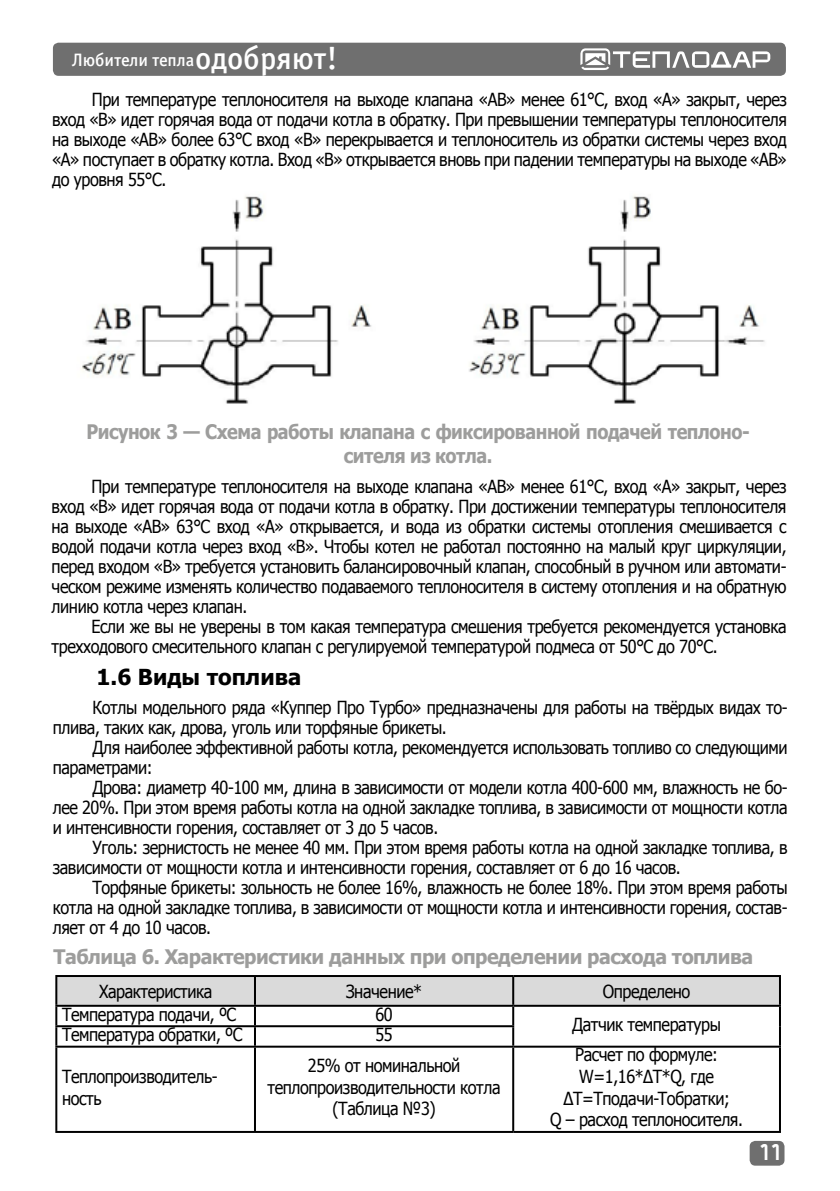
<style>
.page{position:relative;width:840px;height:1191px;background:#fff}
.page>*{position:absolute;margin:0;border:0;box-sizing:border-box;transform-origin:0 0}
.t1{font:700 22px "Tahoma";color:#000}
.t2{font:700 20px/24px "Tahoma";letter-spacing:-.025em;color:#9d9d9c;text-align:center;scale:.9 1}
.t3{font:700 20px "Tahoma";letter-spacing:-.025em;color:#9d9d9c}
.t4{font:18px/20px "Tahoma";letter-spacing:-.025em;color:#000;scale:.9 1}
.t5{font:18px "Officina Sans Medium C";letter-spacing:-.005em;color:#fff}
.t6{font:16px "teplodar";color:#fff}
.s1{font-size:32px}
</style>
<div class="page">
<div style="left:749px;top:1140px;width:35px;height:25px;background:#6f6f6f;border-radius:6px"></div>
<div style="left:53px;top:43px;width:732px;height:33px;background:#6f6f6f;border-radius:6px"></div>
<svg style="left:580px;top:48px;width:189px;height:22px"></svg>
<img style="left:82px;top:195px;width:683px;height:209px">
<svg style="left:57px;top:1047px;width:721px;height:84px"></svg>
<hr style="left:255px;top:975px;width:258px;height:2px;background:#000">
<hr style="left:513px;top:975px;width:267px;height:2px;background:#000">
<hr style="left:255px;top:1045px;width:258px;height:2px;background:#000">
<hr style="left:254px;top:1047px;width:2px;height:84px;background:#000">
<hr style="left:513px;top:1045px;width:267px;height:2px;background:#000">
<hr style="left:512px;top:1047px;width:2px;height:84px;background:#000">
<hr style="left:778px;top:1047px;width:2px;height:84px;background:#000">
<hr style="left:255px;top:1131px;width:258px;height:2px;background:#000">
<hr style="left:513px;top:1131px;width:267px;height:2px;background:#000">
<hr style="left:55px;top:975px;width:200px;height:2px;background:#000">
<svg style="left:55px;top:976px;width:725px;height:69px"></svg>
<hr style="left:55px;top:1045px;width:200px;height:2px;background:#000">
<hr style="left:55px;top:1047px;width:2px;height:84px;background:#000">
<hr style="left:55px;top:1131px;width:200px;height:2px;background:#000">
<p class="t5" style="left:72px;top:50px;width:267px">Любители тепла<span class="s1">одобряют!</span></p>
<p class="t4" style="left:52px;top:89px;width:817px;text-align:justify;text-indent:40px">При температуре теплоносителя на выходе клапана «АВ» менее 61°C, вход «А» закрыт, через вход «В» идет горячая вода от подачи котла в обратку. При превышении температуры теплоносителя на выходе «АВ» более 63°C вход «B» перекрывается и теплоноситель из обратки системы через вход «А» поступает в обратку котла. Вход «В» открывается вновь при падении температуры на выходе «АВ» до уровня 55°C.</p>
<p class="t2" style="left:86px;top:419px;width:738px">Рисунок 3 — Схема работы клапана с фиксированной подачей теплоно&shy;сителя из котла.</p>
<p class="t4" style="left:52px;top:475px;width:817px;text-align:justify;text-indent:40px">При температуре теплоносителя на выходе клапана «АВ» менее 61°C, вход «А» закрыт, через вход «В» идет горячая вода от подачи котла в обратку. При достижении температуры теплоносителя на выходе «АВ» 63°C вход «А» открывается, и вода из обратки системы отопления смешивается с водой подачи котла через вход «В». Чтобы котел не работал постоянно на малый круг циркуляции, перед входом «В» требуется установить балансировочный клапан, способный в ручном или автомати&shy;ческом режиме изменять количество подаваемого теплоносителя в систему отопления и на обратную линию котла через клапан.</p>
<p class="t4" style="left:52px;top:615px;width:817px;text-indent:40px">Если же вы не уверены в том какая температура смешения требуется рекомендуется установка трехходового смесительного клапан с регулируемой температурой подмеса от 50°C до 70°C.</p>
<p class="t1" style="left:96px;top:661px;width:206px">1.6 Виды топлива</p>
<p class="t4" style="left:53px;top:696px;width:817px;text-indent:40px">Котлы модельного ряда «Куппер Про Турбо» предназначены для работы на твёрдых видах то&shy;плива, таких как, дрова, уголь или торфяные брикеты.</p>
<p class="t4" style="left:53px;top:736px;width:817px;text-indent:40px">Для наиболее эффективной работы котла, рекомендуется использовать топливо со следующими параметрами:</p>
<p class="t4" style="left:53px;top:776px;width:817px;text-align:justify;text-indent:40px">Дрова: диаметр 40-100 мм, длина в зависимости от модели котла 400-600 мм, влажность не бо&shy;лее 20%. При этом время работы котла на одной закладке топлива, в зависимости от мощности котла и интенсивности горения, составляет от 3 до 5 часов.</p>
<p class="t4" style="left:53px;top:836px;width:817px;text-indent:40px">Уголь: зернистость не менее 40 мм. При этом время работы котла на одной закладке топлива, в зависимости от мощности котла и интенсивности горения, составляет от 6 до 16 часов.</p>
<p class="t4" style="left:53px;top:876px;width:817px;text-align:justify;text-indent:40px">Торфяные брикеты: зольность не более 16%, влажность не более 18%. При этом время работы котла на одной закладке топлива, в зависимости от мощности котла и интенсивности горения, состав&shy;ляет от 4 до 10 часов.</p>
<p class="t3" style="left:54px;top:942px;width:700px">Таблица 6. Характеристики данных при определении расхода топлива</p>
<p class="t4" style="left:99px;top:980px;width:127px">Характеристика</p>
<p class="t4" style="left:346px;top:980px;width:86px">Значение*</p>
<p class="t4" style="left:602px;top:980px;width:99px">Определено</p>
<p class="t4" style="left:62px;top:1003px;width:195px">Температура подачи, ºС</p>
<p class="t4" style="left:375px;top:1003px;width:21px">60</p>
<p class="t4" style="left:572px;top:1013px;width:167px">Датчик температуры</p>
<p class="t4" style="left:62px;top:1023px;width:202px">Температура обратки, ºС</p>
<p class="t4" style="left:375px;top:1023px;width:21px">55</p>
<p class="t4" style="left:62px;top:1065px;width:174px;line-height:21.6px">Теплопроизводитель&shy;ность</p>
<p class="t4" style="left:267px;top:1054px;width:260px;line-height:21.6px;text-align:center">25% от номинальной теплопроизводительности котла (Таблица №3)</p>
<p class="t4" style="left:550px;top:1043px;width:216px;line-height:21.6px;text-align:center">Расчет по формуле:<br>W=1,16*ΔT*Q, где<br>ΔT=Tподачи-Tобратки;<br>Q – расход теплоносителя.</p>
<p class="t6" style="left:756px;top:1145px;width:24px">11</p>
</div>
